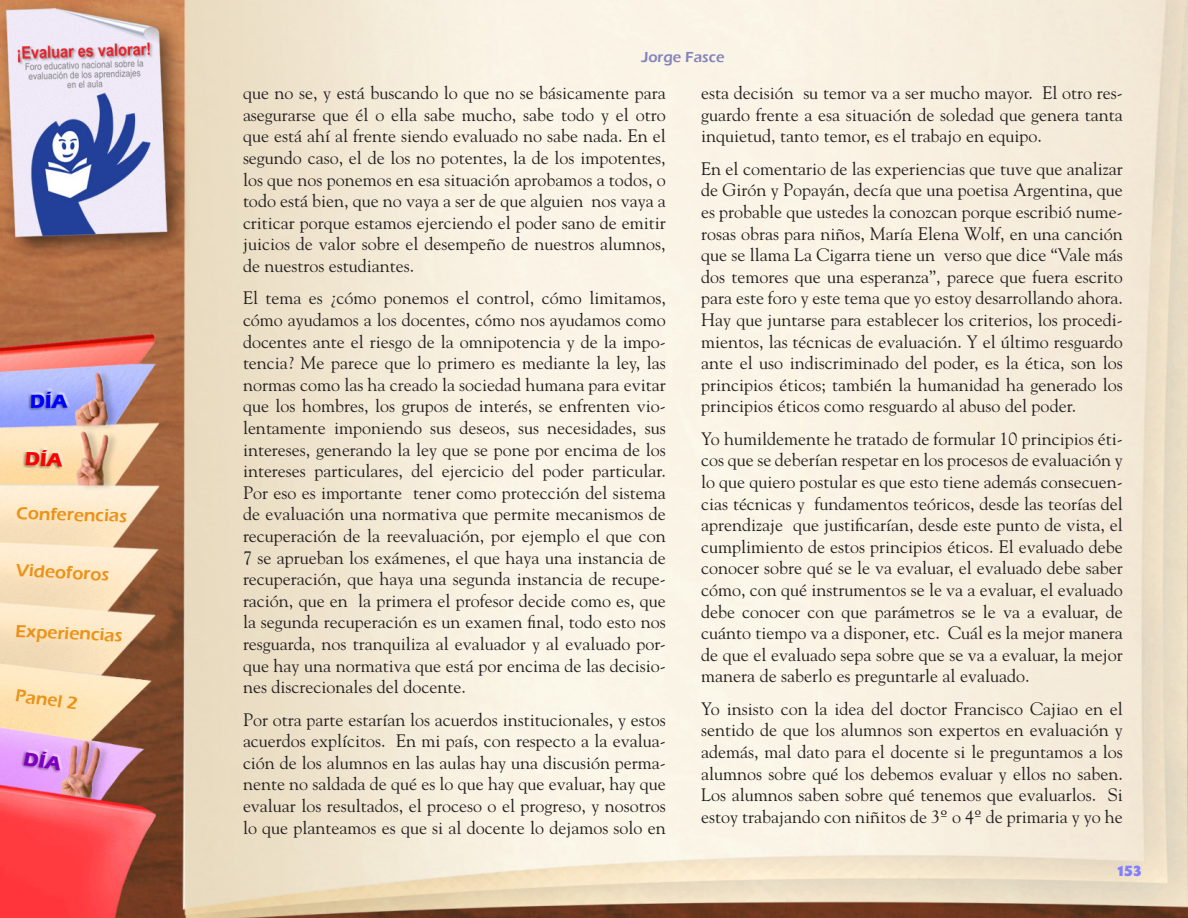
<style>
.page{position:relative;width:1188px;height:918px;background:#fff}
.page>*{position:absolute;margin:0;border:0;box-sizing:border-box;transform-origin:0 0}
.texto_corrido{font:18px/21.6px "Goudy";color:#231f20;text-align:justify}
.t1{font:600 18px "Eras ITC";color:#ea921a}
.t2{font:600 15px "Eras ITC";color:#8283bd}
.t3{font:700 15px "Delta";color:#8080ff}
</style>
<div class="page">
<img style="left:0;top:0;width:1188px;height:918px">
<svg style="left:9px;top:375px;width:161px;height:127px;background:#ccb2aa"></svg>
<svg style="left:0;top:715px;width:170px;height:118px;background:#ce7a84"></svg>
<p class="t1" style="left:16px;top:503px;width:112px;rotate:1deg">Conferencias</p>
<p class="t1" style="left:17px;top:560px;width:95px;rotate:3deg">Videoforos</p>
<p class="t1" style="left:16px;top:621px;width:109px;rotate:2deg">Experiencias</p>
<p class="t1" style="left:17px;top:685px;width:64px;rotate:7deg">Panel 2</p>
<p class="t2" style="left:641px;top:48px;width:85px">Jorge Fasce</p>
<p class="texto_corrido" style="left:243px;top:82px;width:424px">que no se, y está buscando lo que no se básicamente para asegurarse que él o ella sabe mucho, sabe todo y el otro que está ahí al frente siendo evaluado no sabe nada. En el segundo caso, el de los no potentes, la de los impotentes, los que nos ponemos en esa situación aprobamos a todos, o todo está bien, que no vaya a ser de que alguien nos vaya a criticar porque estamos ejerciendo el poder sano de emitir juicios de valor sobre el desempeño de nuestros alumnos, de nuestros estudiantes.</p>
<p class="texto_corrido" style="left:243px;top:287px;width:424px">El tema es ¿cómo ponemos el control, cómo limitamos, cómo ayudamos a los docentes, cómo nos ayudamos como docentes ante el riesgo de la omnipotencia y de la impo&shy;tencia? Me parece que lo primero es mediante la ley, las normas como las ha creado la sociedad humana para evitar que los hombres, los grupos de interés, se enfrenten vio&shy;lentamente imponiendo sus deseos, sus necesidades, sus intereses, generando la ley que se pone por encima de los intereses particulares, del ejercicio del poder particular.<br>Por eso es importante tener como protección del sistema de evaluación una normativa que permite mecanismos de recuperación de la reevaluación, por ejemplo el que con 7 se aprueban los exámenes, el que haya una instancia de recuperación, que haya una segunda instancia de recupe&shy;ración, que en la primera el profesor decide como es, que la segunda recuperación es un examen final, todo esto nos resguarda, nos tranquiliza al evaluador y al evaluado por&shy;que hay una normativa que está por encima de las decisio&shy;nes discrecionales del docente.</p>
<p class="texto_corrido" style="left:243px;top:708px;width:424px">Por otra parte estarían los acuerdos institucionales, y estos acuerdos explícitos. En mi país, con respecto a la evalua&shy;ción de los alumnos en las aulas hay una discusión perma&shy;nente no saldada de qué es lo que hay que evaluar, hay que evaluar los resultados, el proceso o el progreso, y nosotros lo que planteamos es que si al docente lo dejamos solo en</p>
<p class="texto_corrido" style="left:701px;top:82px;width:423px">esta decisión su temor va a ser mucho mayor. El otro res&shy;guardo frente a esa situación de soledad que genera tanta inquietud, tanto temor, es el trabajo en equipo.</p>
<p class="texto_corrido" style="left:701px;top:157px;width:423px">En el comentario de las experiencias que tuve que analizar de Girón y Popayán, decía que una poetisa Argentina, que es probable que ustedes la conozcan porque escribió nume&shy;rosas obras para niños, María Elena Wolf, en una canción que se llama La Cigarra tiene un verso que dice “Vale más dos temores que una esperanza”, parece que fuera escrito para este foro y este tema que yo estoy desarrollando ahora.<br>Hay que juntarse para establecer los criterios, los procedi&shy;mientos, las técnicas de evaluación. Y el último resguardo ante el uso indiscriminado del poder, es la ética, son los principios éticos; también la humanidad ha generado los principios éticos como resguardo al abuso del poder.</p>
<p class="texto_corrido" style="left:701px;top:427px;width:423px">Yo humildemente he tratado de formular 10 principios éti&shy;cos que se deberían respetar en los procesos de evaluación y lo que quiero postular es que esto tiene además consecuen&shy;cias técnicas y fundamentos teóricos, desde las teorías del aprendizaje que justificarían, desde este punto de vista, el cumplimiento de estos principios éticos. El evaluado debe conocer sobre qué se le va evaluar, el evaluado debe saber cómo, con qué instrumentos se le va a evaluar, el evaluado debe conocer con que parámetros se le va a evaluar, de cuánto tiempo va a disponer, etc. Cuál es la mejor manera de que el evaluado sepa sobre que se va a evaluar, la mejor manera de saberlo es preguntarle al evaluado.</p>
<p class="texto_corrido" style="left:701px;top:697px;width:423px">Yo insisto con la idea del doctor Francisco Cajiao en el sentido de que los alumnos son expertos en evaluación y además, mal dato para el docente si le preguntamos a los alumnos sobre qué los debemos evaluar y ellos no saben.<br>Los alumnos saben sobre qué tenemos que evaluarlos. Si estoy trabajando con niñitos de 3º o 4º de primaria y yo he</p>
<p class="t3" style="left:1116px;top:862px;width:27px">153</p>
</div>
